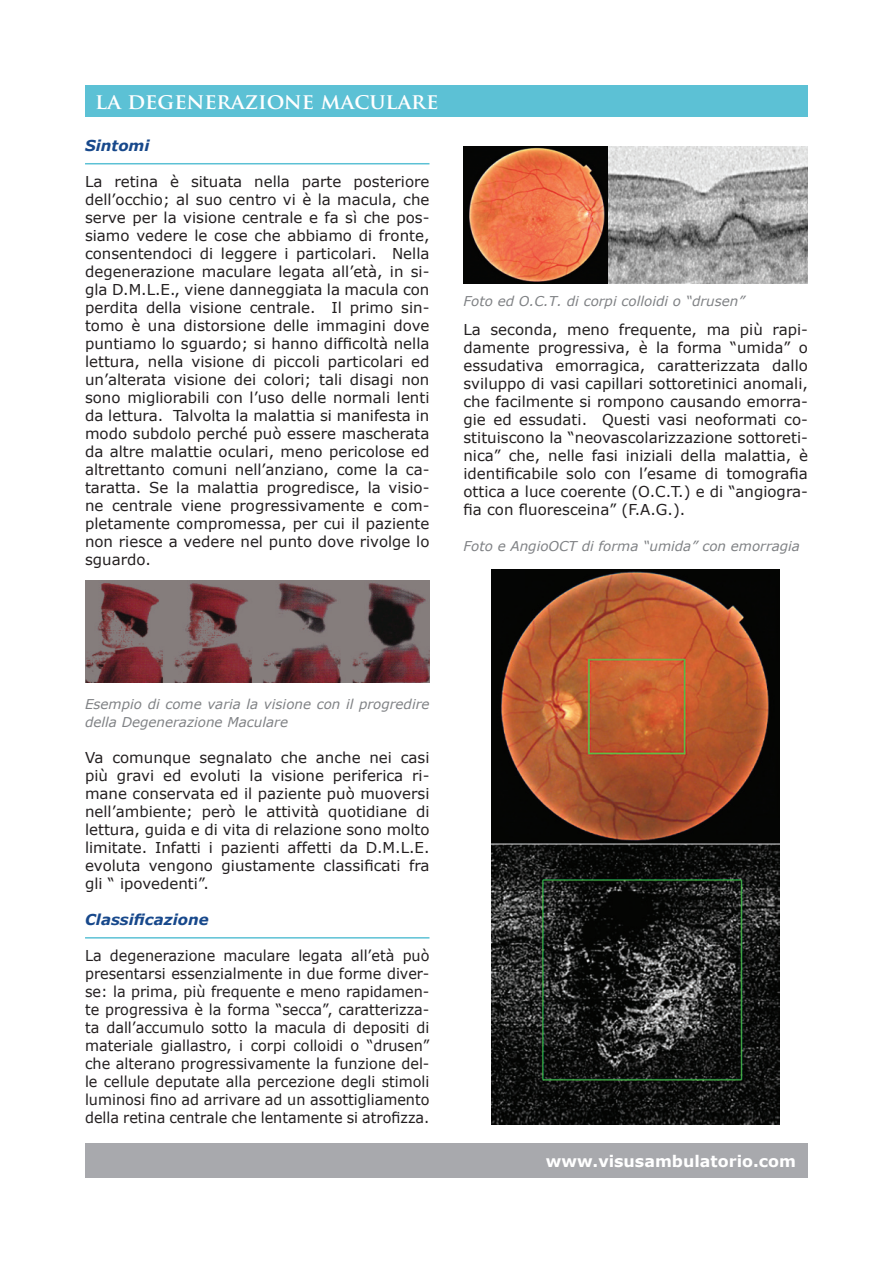
<style>
.page{position:relative;width:893px;height:1263px;background:#fff}
.page>*{position:absolute;margin:0;border:0;box-sizing:border-box;transform-origin:0 0}
.t1{font:700 21.45px "Trajan Pro";color:#fff}
.t2{font:700 15.9px "Verdana";color:#fff}
.t3{font:15px/18px "Verdana";color:#231f20;text-align:justify}
.t4{font:15px/18px "Verdana";color:#231f20;text-align:justify;scale:.96 1}
.t5{font:italic 700 15px "Verdana";color:#17488b}
.t6{font:italic 13.5px/18px "Verdana";color:#808285}
</style>
<div class="page">
<hr style="left:85px;top:163px;width:344px;height:1px;background:#5cc1d5">
<hr style="left:85px;top:937px;width:344px;height:1px;background:#5cc1d5">
<div style="left:85px;top:85px;width:723px;height:32px;background:#5cc1d5"></div>
<div style="left:85px;top:1143px;width:723px;height:35px;background:#a8a9ad"></div>
<img style="left:85px;top:581px;width:344px;height:101px">
<img style="left:463px;top:146px;width:345px;height:138px">
<img style="left:492px;top:570px;width:287px;height:555px">
<h1 class="t1" style="left:95px;top:88px;width:345px">LA DEGENERAZIONE MACULARE</h1>
<p class="t5" style="left:85px;top:136px;width:66px">Sintomi</p>
<p class="t3" style="left:85px;top:172px;width:346px">La retina è situata nella parte posteriore dell’occhio; al suo centro vi è la macula, che serve per la visione centrale e fa sì che pos&shy;siamo vedere le cose che abbiamo di fronte, consentendoci di leggere i particolari. Nella degenerazione maculare legata all’età, in si&shy;gla D.M.L.E., viene danneggiata la macula con perdita della visione centrale. Il primo sin&shy;tomo è una distorsione delle immagini dove puntiamo lo sguardo; si hanno difficoltà nella lettura, nella visione di piccoli particolari ed un’alterata visione dei colori; tali disagi non sono migliorabili con l’uso delle normali lenti da lettura. Talvolta la malattia si manifesta in modo subdolo perché può essere mascherata da altre malattie oculari, meno pericolose ed altrettanto comuni nell’anziano, come la ca&shy;taratta. Se la malattia progredisce, la visio&shy;ne centrale viene progressivamente e com&shy;pletamente compromessa, per cui il paziente non riesce a vedere nel punto dove rivolge lo sguardo.</p>
<p class="t6" style="left:463px;top:292px;width:283px">Foto ed O.C.T. di corpi colloidi o “drusen”</p>
<p class="t3" style="left:463px;top:320px;width:346px">La seconda, meno frequente, ma più rapi&shy;damente progressiva, è la forma “umida” o essudativa emorragica, caratterizzata dallo sviluppo di vasi capillari sottoretinici anomali, che facilmente si rompono causando emorra&shy;gie ed essudati. Questi vasi neoformati co&shy;stituiscono la “neovascolarizzazione sottoreti&shy;nica” che, nelle fasi iniziali della malattia, è identificabile solo con l’esame di tomografia ottica a luce coerente (O.C.T.) e di “angiogra&shy;fia con fluoresceina” (F.A.G.).</p>
<p class="t6" style="left:463px;top:537px;width:338px">Foto e AngioOCT di forma “umida” con emorragia</p>
<p class="t6" style="left:85px;top:695px;width:346px">Esempio di come varia la visione con il progredire della Degenerazione Maculare</p>
<p class="t3" style="left:85px;top:748px;width:346px">Va comunque segnalato che anche nei casi più gravi ed evoluti la visione periferica ri&shy;mane conservata ed il paziente può muoversi nell’ambiente; però le attività quotidiane di lettura, guida e di vita di relazione sono molto limitate. Infatti i pazienti affetti da D.M.L.E. evoluta vengono giustamente classificati fra gli “ ipovedenti”.</p>
<p class="t5" style="left:85px;top:910px;width:125px">Classificazione</p>
<p class="t4" style="left:85px;top:946px;width:360px">La degenerazione maculare legata all’età può presentarsi essenzialmente in due forme diver&shy;se: la prima, più frequente e meno rapidamen&shy;te progressiva è la forma “secca”, caratterizza&shy;ta dall’accumulo sotto la macula di depositi di materiale giallastro, i corpi colloidi o “drusen” che alterano progressivamente la funzione del&shy;le cellule deputate alla percezione degli stimoli luminosi fino ad arrivare ad un assottigliamento della retina centrale che lentamente si atrofizza.</p>
<p class="t2" style="left:546px;top:1150px;width:252px">www.visusambulatorio.com</p>
</div>
